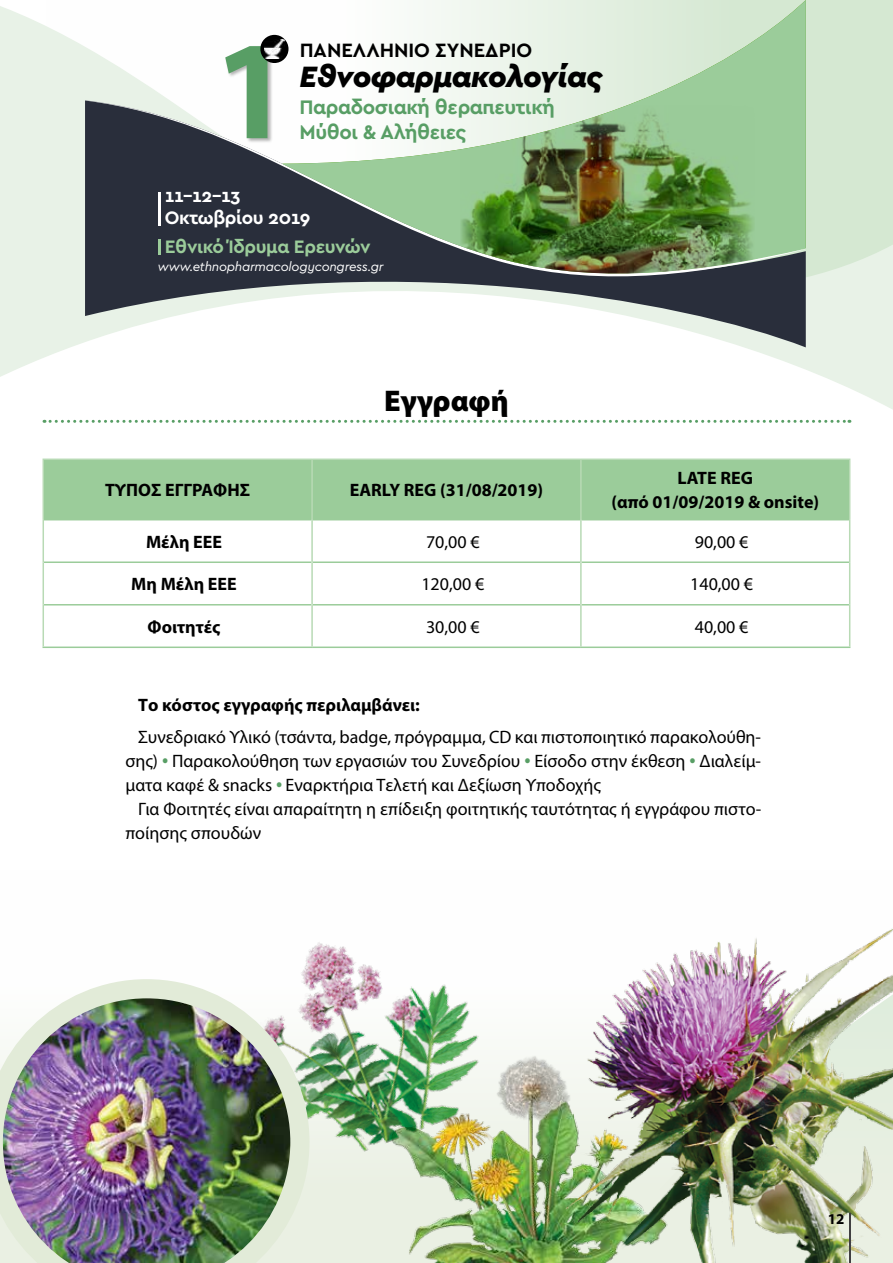
<style>
.page{position:relative;width:893px;height:1263px;background:#fff}
.page>*{position:absolute;margin:0;border:0;box-sizing:border-box;transform-origin:0 0}
.t1{font:italic 900 30.75px "Cera GR";letter-spacing:-.02em;color:#000}
.t2{font:900 30px "Myriad Pro";color:#000}
.t3{font:700 20.55px/24.6px "Cera GR";letter-spacing:-.02em;color:#589e65}
.t4{font:700 20.25px "Cera GR";color:#000}
.t5{font:700 18.9px/21.6px "Cera GR";letter-spacing:-.02em;color:#fff}
.t6{font:700 18.9px "Cera GR";letter-spacing:-.02em;color:#9bcc9a}
.t7{font:18px/24px "Myriad Pro";color:#000;text-align:justify}
.t8{font:700 18px/24px "Myriad Pro";color:#000;text-align:center}
.t9{font:700 15px "Myriad Pro";color:#000}
.t10{font:italic 13.2px "Cera GR";letter-spacing:-.02em;color:#fff}
.s1{font-size:24px;color:#589e65}
</style>
<div class="page">
<svg style="left:0;top:6px;width:282px;height:371px;fill:#e8f2e7"></svg>
<svg style="left:85px;top:288px;width:455px;height:59px"></svg>
<svg style="left:85px;top:100px;width:455px;height:188px;background:#3e434e"></svg>
<div style="left:225px;top:45px;width:48px;height:99px;background:#000;opacity:.3"></div>
<svg style="left:225px;top:46px;width:42px;height:92px"></svg>
<svg style="left:260px;top:35px;width:28px;height:28px"></svg>
<img style="left:265px;top:40px;width:17px;height:18px">
<hr style="left:158px;top:240px;width:3px;height:15px;background:#9bcc9a">
<hr style="left:158px;top:192px;width:3px;height:33px;background:#fff">
<svg style="left:282px;top:0;width:258px;height:286px"></svg>
<img style="left:460px;top:105px;width:80px;height:170px">
<svg style="left:540px;top:0;width:353px;height:648px"></svg>
<svg style="left:44px;top:420px;width:806px;height:3px"></svg>
<div style="left:44px;top:460px;width:805px;height:59px;background:#9bcc9a"></div>
<hr style="left:44px;top:519px;width:267px;height:1px;background:#9bcc9a">
<hr style="left:313px;top:519px;width:267px;height:1px;background:#9bcc9a">
<hr style="left:582px;top:519px;width:267px;height:1px;background:#9bcc9a">
<hr style="left:44px;top:561px;width:267px;height:2px;background:#9bcc9a">
<hr style="left:313px;top:561px;width:267px;height:2px;background:#9bcc9a">
<hr style="left:582px;top:561px;width:267px;height:2px;background:#9bcc9a">
<hr style="left:44px;top:604px;width:267px;height:1px;background:#9bcc9a">
<hr style="left:313px;top:604px;width:267px;height:1px;background:#9bcc9a">
<hr style="left:582px;top:604px;width:267px;height:1px;background:#9bcc9a">
<hr style="left:43px;top:646px;width:269px;height:2px;background:#9bcc9a">
<hr style="left:312px;top:646px;width:269px;height:2px;background:#9bcc9a">
<hr style="left:581px;top:646px;width:269px;height:2px;background:#9bcc9a">
<hr style="left:43px;top:458px;width:269px;height:2px;background:#b8dab5">
<hr style="left:43px;top:460px;width:1px;height:60px;background:#b8dab5">
<hr style="left:312px;top:458px;width:269px;height:2px;background:#b8dab5">
<hr style="left:311px;top:460px;width:2px;height:60px;background:#b8dab5">
<hr style="left:581px;top:458px;width:269px;height:2px;background:#b8dab5">
<hr style="left:580px;top:460px;width:2px;height:60px;background:#b8dab5">
<hr style="left:849px;top:460px;width:1px;height:60px;background:#b8dab5">
<hr style="left:43px;top:520px;width:1px;height:42px;background:#b8dab5">
<hr style="left:311px;top:520px;width:2px;height:42px;background:#b8dab5">
<hr style="left:580px;top:520px;width:2px;height:42px;background:#b8dab5">
<hr style="left:849px;top:520px;width:1px;height:42px;background:#b8dab5">
<hr style="left:43px;top:562px;width:1px;height:43px;background:#b8dab5">
<hr style="left:311px;top:562px;width:2px;height:43px;background:#b8dab5">
<hr style="left:580px;top:562px;width:2px;height:43px;background:#b8dab5">
<hr style="left:849px;top:562px;width:1px;height:43px;background:#b8dab5">
<hr style="left:43px;top:605px;width:1px;height:41px;background:#b8dab5">
<hr style="left:311px;top:605px;width:2px;height:41px;background:#b8dab5">
<hr style="left:580px;top:605px;width:2px;height:41px;background:#b8dab5">
<hr style="left:849px;top:605px;width:1px;height:41px;background:#b8dab5">
<div style="left:309px;top:1210px;width:59px;height:53px;background:#eaf0e3"></div>
<img style="left:368px;top:1210px;width:147px;height:53px">
<img style="left:515px;top:929px;width:378px;height:334px">
<img style="left:301px;top:929px;width:279px;height:281px">
<img style="left:0;top:979px;width:309px;height:284px">
<hr style="left:849px;top:1213px;width:1px;height:50px;background:#414042">
<p class="t4" style="left:300px;top:39px;width:234px">ΠΑΝΕΛΛΗΝΙΟ ΣΥΝΕΔΡΙΟ</p>
<h1 class="t1" style="left:299px;top:59px;width:305px">Εθνοφαρμακολογίας</h1>
<p class="t3" style="left:299px;top:95px;width:257px">Παραδοσιακή θεραπευτική<br>Μύθοι &amp; Αλήθειες</p>
<p class="t5" style="left:165px;top:185px;width:147px">11-12-13<br>Οκτωβρίου 2019</p>
<p class="t10" style="left:158px;top:260px;width:227px">www.ethnopharmacologycongress.gr</p>
<p class="t6" style="left:165px;top:236px;width:207px">Εθνικό Ίδρυμα Ερευνών</p>
<h2 class="t2" style="left:384px;top:381px;width:126px">Εγγραφή</h2>
<p class="t8" style="left:105px;top:478px;width:147px">ΤΥΠΟΣ ΕΓΓΡΑΦΗΣ</p>
<p class="t8" style="left:350px;top:478px;width:195px">EARLY REG (31/08/2019)</p>
<p class="t8" style="left:611px;top:466px;width:209px">LATE REG<br>(από 01/09/2019 &amp; onsite)</p>
<p class="t8" style="left:146px;top:529px;width:78px">Μέλη EEE</p>
<p class="t7" style="left:426px;top:529px;width:55px">70,00 €</p>
<p class="t7" style="left:695px;top:529px;width:55px">90,00 €</p>
<p class="t8" style="left:131px;top:572px;width:107px">Μη Μέλη ΕΕΕ</p>
<p class="t7" style="left:421px;top:572px;width:64px">120,00 €</p>
<p class="t7" style="left:690px;top:572px;width:64px">140,00 €</p>
<p class="t8" style="left:148px;top:614px;width:74px">Φοιτητές</p>
<p class="t7" style="left:426px;top:614px;width:55px">30,00 €</p>
<p class="t7" style="left:695px;top:614px;width:55px">40,00 €</p>
<p class="t8" style="left:138px;top:692px;width:283px">Το κόστος εγγραφής περιλαμβάνει:</p>
<p class="t7" style="left:125px;top:725px;width:637px;text-indent:13px">Συνεδριακό Υλικό (τσάντα, badge, πρόγραμμα, CD και πιστοποιητικό παρακολούθη&shy;σης) <span class="s1">•</span> Παρακολούθηση των εργασιών του Συνεδρίου <span class="s1">•</span> Είσοδο στην έκθεση <span class="s1">•</span> Διαλείμ&shy;ματα καφέ &amp; snacks <span class="s1">•</span> Εναρκτήρια Τελετή και Δεξίωση Υποδοχής</p>
<p class="t7" style="left:125px;top:797px;width:637px;text-indent:13px">Για Φοιτητές είναι απαραίτητη η επίδειξη φοιτητικής ταυτότητας ή εγγράφου πιστο&shy;ποίησης σπουδών</p>
<p class="t9" style="left:828px;top:1210px;width:18px">12</p>
</div>
